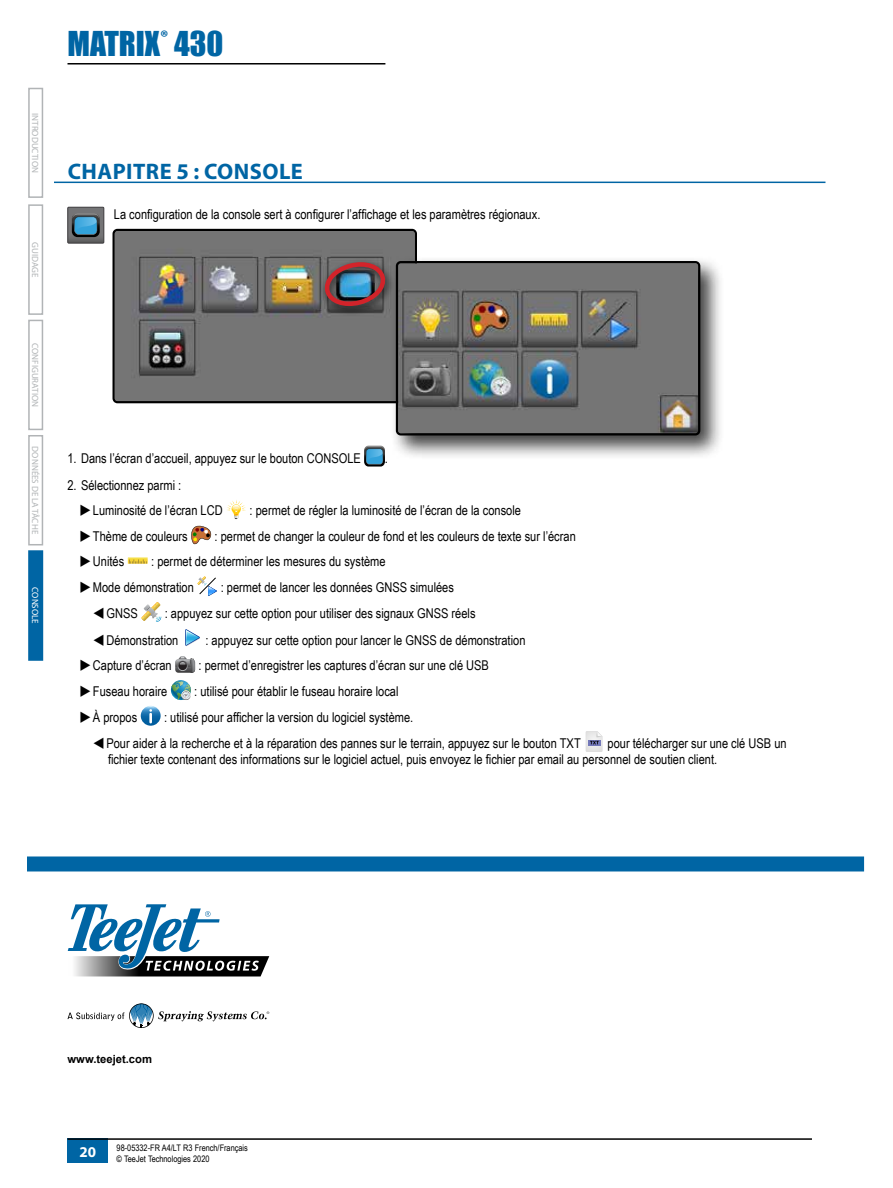
<style>
.page{position:relative;width:893px;height:1188px;background:#fff}
.page>*{position:absolute;margin:0;border:0;box-sizing:border-box;transform-origin:0 0}
.t1{font:31.5px "Impact";color:#0065a4}
.t2{font:700 22.5px "Myriad Pro";letter-spacing:.02em;color:#0065a4}
.t3{font:700 15px "Myriad Pro";color:#fff}
.t4{font:13.5px/25.7px "Arial Narrow";color:#000}
.t5{font:700 13.5px "Myriad Pro";color:#fff}
.t6{font:700 11.25px "Arial";color:#000}
.t7{font:9px/10.8px "Arial Narrow";color:#000}
.t8{font:9px "Myriad Pro";color:#b1b4b6}
.t9{font:9px "Myriad Pro";color:#fff}
</style>
<div class="page">
<hr style="left:68px;top:63px;width:317px;height:2px;background:#000">
<div style="left:28px;top:204px;width:15px;height:111px;border:2px solid #b1b4b6"></div>
<div style="left:28px;top:435px;width:15px;height:110px;border:2px solid #b1b4b6"></div>
<div style="left:28px;top:320px;width:15px;height:110px;border:2px solid #b1b4b6"></div>
<div style="left:28px;top:88px;width:15px;height:110px;border:2px solid #b1b4b6"></div>
<div style="left:29px;top:551px;width:13px;height:109px;background:#0065a4"></div>
<div style="left:28px;top:550px;width:15px;height:111px;border:2px solid #0065a4"></div>
<div style="left:68px;top:1139px;width:40px;height:24px;background:#0065a4"></div>
<hr style="left:68px;top:1138px;width:744px;height:2px;background:#000">
<div style="left:27px;top:856px;width:837px;height:15px;background:#0065a4"></div>
<svg style="left:67px;top:904px;width:202px;height:72px"></svg>
<svg style="left:68px;top:1003px;width:201px;height:25px"></svg>
<hr style="left:54px;top:182px;width:771px;height:1px;background:#0065a4">
<svg style="left:69px;top:209px;width:33px;height:32px"></svg>
<div style="left:67px;top:207px;width:37px;height:36px;border:1px solid #3b393c"></div>
<img style="left:116px;top:232px;width:298px;height:168px">
<div style="left:113px;top:229px;width:304px;height:174px;border:2px solid #000;border-radius:4px"></div>
<div style="left:319px;top:258px;width:75px;height:59px;background:#000;opacity:.75"></div>
<svg style="left:325px;top:261px;width:60px;height:47px;background:#675564"></svg>
<div style="left:390px;top:255px;width:335px;height:205px;background:#000;opacity:.75"></div>
<img style="left:399px;top:264px;width:298px;height:169px">
<div style="left:396px;top:261px;width:304px;height:175px;border:2px solid #000;border-radius:4px"></div>
<svg style="left:364px;top:446px;width:21px;height:21px"></svg>
<svg style="left:227px;top:500px;width:19px;height:19px"></svg>
<svg style="left:191px;top:525px;width:20px;height:19px"></svg>
<svg style="left:128px;top:557px;width:20px;height:7px"></svg>
<svg style="left:197px;top:576px;width:20px;height:20px"></svg>
<svg style="left:141px;top:602px;width:20px;height:20px"></svg>
<svg style="left:185px;top:629px;width:15px;height:17px"></svg>
<svg style="left:175px;top:656px;width:20px;height:17px"></svg>
<svg style="left:171px;top:681px;width:20px;height:19px"></svg>
<svg style="left:141px;top:706px;width:20px;height:20px"></svg>
<svg style="left:148px;top:706px;width:6px;height:17px"></svg>
<svg style="left:585px;top:732px;width:18px;height:20px"></svg>
<svg style="left:586px;top:731px;width:16px;height:21px"></svg>
<p class="t8" style="left:41px;top:113px;width:61px;rotate:90deg">INTRODUCTION</p>
<p class="t8" style="left:41px;top:242px;width:37px;rotate:90deg">GUIDAGE</p>
<p class="t8" style="left:41px;top:343px;width:65px;rotate:90deg">CONFIGURATION</p>
<p class="t8" style="left:41px;top:446px;width:89px;rotate:90deg">DONNÉES DE LA TÂCHE</p>
<p class="t9" style="left:41px;top:587px;width:38px;rotate:90deg">CONSOLE</p>
<h1 class="t1" style="left:68px;top:19px;width:157px">MATRIX<sup>®</sup> 430</h1>
<h2 class="t2" style="left:68px;top:157px;width:237px">CHAPITRE 5 : CONSOLE</h2>
<p class="t4" style="left:114px;top:201px;width:428px">La configuration de la console sert à configurer l’affichage et les paramètres régionaux.</p>
<p class="t4" style="left:68px;top:444px;width:295px">1. Dans l’écran d’accueil, appuyez sur le bouton CONSOLE</p>
<p class="t4" style="left:385px;top:444px;width:5px">.</p>
<p class="t4" style="left:93px;top:471px;width:131px;text-indent:-25px">2. Sélectionnez parmi :<br>Luminosité de l’écran LCD</p>
<p class="t4" style="left:250px;top:497px;width:273px">: permet de régler la luminosité de l’écran de la console</p>
<p class="t4" style="left:93px;top:523px;width:96px">Thème de couleurs</p>
<p class="t4" style="left:215px;top:523px;width:363px">: permet de changer la couleur de fond et les couleurs de texte sur l’écran</p>
<p class="t4" style="left:93px;top:548px;width:33px">Unités</p>
<p class="t4" style="left:93px;top:548px;width:294px;text-indent:58px">: permet de déterminer les mesures du système<br>Mode démonstration</p>
<p class="t4" style="left:221px;top:574px;width:235px">: permet de lancer les données GNSS simulées</p>
<p class="t4" style="left:106px;top:600px;width:33px">GNSS</p>
<p class="t4" style="left:106px;top:600px;width:371px;line-height:26.2px;text-indent:58px">: appuyez sur cette option pour utiliser des signaux GNSS réels<br>Démonstration</p>
<p class="t4" style="left:205px;top:627px;width:322px">: appuyez sur cette option pour lancer le GNSS de démonstration</p>
<p class="t4" style="left:93px;top:652px;width:80px">Capture d’écran</p>
<p class="t4" style="left:199px;top:652px;width:292px">: permet d’enregistrer les captures d’écran sur une clé USB</p>
<p class="t4" style="left:93px;top:678px;width:76px">Fuseau horaire</p>
<p class="t4" style="left:194px;top:678px;width:206px">: utilisé pour établir le fuseau horaire local</p>
<p class="t4" style="left:93px;top:704px;width:46px">À propos</p>
<p class="t4" style="left:106px;top:703px;width:476px;line-height:26.2px;text-indent:58px">: utilisé pour afficher la version du logiciel système.<br>Pour aider à la recherche et à la réparation des pannes sur le terrain, appuyez sur le bouton TXT</p>
<p class="t4" style="left:108px;top:735px;width:680px;line-height:16.2px;text-indent:500px">pour télécharger sur une clé USB un fichier texte contenant des informations sur le logiciel actuel, puis envoyez le fichier par email au personnel de soutien client.</p>
<p class="t6" style="left:68px;top:1051px;width:86px">www.teejet.com</p>
<p class="t5" style="left:80px;top:1142px;width:16px">20</p>
<p class="t3" style="left:79px;top:1142px;width:18px">20</p>
<p class="t7" style="left:117px;top:1142px;width:133px">98-05332-FR A4/LT R3 French/Français © TeeJet Technologies 2020</p>
</div>
